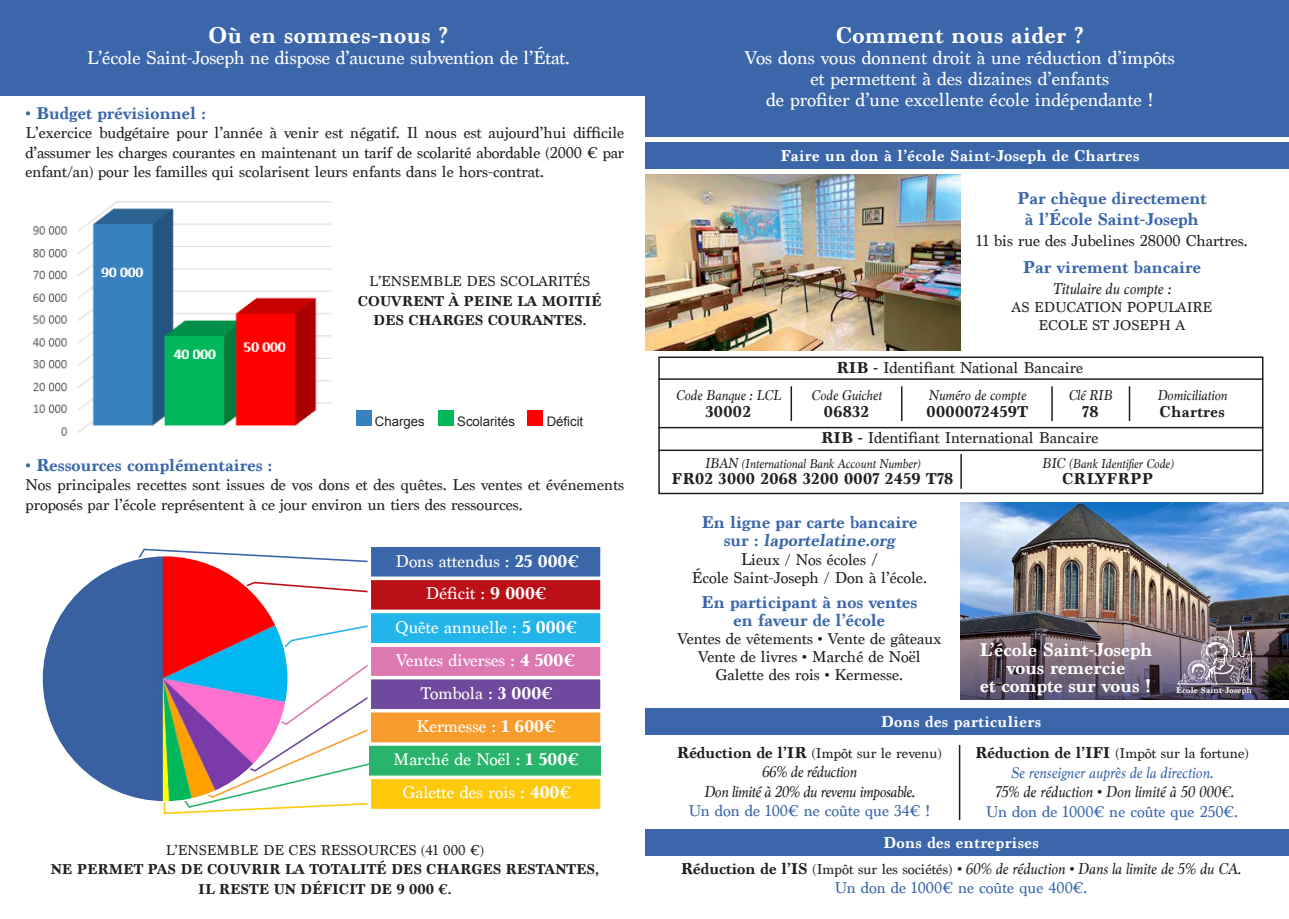
<style>
.page{position:relative;width:1289px;height:919px;background:#fff}
.page>*{position:absolute;margin:0;border:0;box-sizing:border-box;transform-origin:0 0}
.t1{font:700 24px "Marion";letter-spacing:.02em;color:#fff}
.t2{font:19.5px "Marion";color:#fff}
.t3{font:700 19.5px "Marion";color:#fff}
.t4{font:700 18px "Marion";color:#3b66aa}
.t5{font:17.85px "Marion";color:#fff}
.t6{font:16.5px/19.5px "Marion";color:#231f20;text-align:justify}
.t7{font:italic 16.5px "Marion";color:#231f20}
.t8{font:16.5px "Marion";color:#3b66aa}
.t9{font:700 16.5px "Marion";letter-spacing:.02em;color:#fff}
.t10{font:700 16.5px "Marion";letter-spacing:.02em;color:#231f20}
.t11{font:italic 16.5px "Marion";letter-spacing:-.02em;color:#231f20}
.t12{font:italic 16.5px "Marion";color:#3b66aa}
.t13{font:15px "Marion";color:#231f20}
.t14{font:700 15px "Marion";color:#231f20}
.t15{font:italic 15px "Marion";color:#231f20}
.t16{font:italic 13.5px "Marion";color:#231f20}
.t17{font:13.2px "Arial";color:#231f20}
.t18{font:700 8.7px "Marion";letter-spacing:.02em;color:#fff}
.s1{font-weight:700}
.s2{font-size:15px}
.s3{font-size:18px}
.s4{font-weight:700;font-size:16.5px}
.s5{font-weight:700;font-style:normal}
.s6{font-style:normal;font-size:15px}
</style>
<div class="page">
<div style="left:645px;top:0;width:643px;height:137px;background:#3b66aa"></div>
<div style="left:0;top:0;width:686px;height:96px;background:#3b66aa"></div>
<img style="left:32px;top:201px;width:300px;height:235px">
<div style="left:356px;top:410px;width:16px;height:16px;background:#3881be"></div>
<div style="left:437px;top:410px;width:16px;height:16px;background:#00b85b"></div>
<div style="left:527px;top:410px;width:16px;height:16px;background:#f00"></div>
<svg style="left:246px;top:581px;width:121px;height:12px"></svg>
<svg style="left:163px;top:625px;width:206px;height:189px"></svg>
<svg style="left:138px;top:548px;width:229px;height:15px"></svg>
<img style="left:42px;top:555px;width:246px;height:246px;border-radius:123px">
<div style="left:369px;top:743px;width:231px;height:33px;background:#2ab46b"></div>
<div style="left:367px;top:775px;width:236px;height:37px;background:#fec80b;border:3px solid #fff"></div>
<div style="left:367px;top:543px;width:236px;height:37px;background:#3b66aa;border:3px solid #fff"></div>
<div style="left:367px;top:576px;width:236px;height:37px;background:#bb1018;border:3px solid #fff"></div>
<div style="left:367px;top:609px;width:236px;height:37px;background:#23b5ea;border:3px solid #fff"></div>
<div style="left:367px;top:643px;width:236px;height:37px;background:#dc79b1;border:3px solid #fff"></div>
<div style="left:367px;top:675px;width:236px;height:37px;background:#6f499d;border:3px solid #fff"></div>
<div style="left:367px;top:709px;width:236px;height:36px;background:#f89d2d;border:3px solid #fff"></div>
<div style="left:645px;top:708px;width:643px;height:26px;background:#3b66aa"></div>
<div style="left:645px;top:828px;width:643px;height:27px;background:#3b66aa"></div>
<hr style="left:958px;top:745px;width:2px;height:75px;background:#231f20">
<div style="left:645px;top:142px;width:643px;height:27px;background:#3b66aa"></div>
<hr style="left:960px;top:454px;width:1px;height:34px;background:#231f20">
<hr style="left:790px;top:386px;width:2px;height:35px;background:#231f20">
<hr style="left:901px;top:386px;width:1px;height:35px;background:#231f20">
<hr style="left:1051px;top:386px;width:1px;height:35px;background:#231f20">
<hr style="left:1128px;top:386px;width:2px;height:35px;background:#231f20">
<hr style="left:658px;top:378px;width:605px;height:2px;background:#231f20">
<hr style="left:658px;top:427px;width:605px;height:1px;background:#231f20">
<hr style="left:658px;top:449px;width:605px;height:2px;background:#231f20">
<div style="left:658px;top:356px;width:605px;height:138px;border:2px solid #231f20"></div>
<img style="left:645px;top:175px;width:315px;height:175px">
<img style="left:960px;top:502px;width:328px;height:86px">
<img style="left:960px;top:588px;width:328px;height:111px">
<hr style="left:1177px;top:683px;width:74px;height:1px;background:#fff">
<img style="left:1177px;top:636px;width:49px;height:47px">
<svg style="left:1226px;top:621px;width:25px;height:64px;background:#7a6f77"></svg>
<p class="t1" style="left:208px;top:21px;width:241px">Où en sommes-nous ?</p>
<p class="t2" style="left:87px;top:46px;width:484px">L’école Saint-Joseph ne dispose d’aucune subvention de l’État.</p>
<p class="t4" style="left:26px;top:102px;width:182px">• Budget prévisionnel :</p>
<p class="t6" style="left:26px;top:123px;width:600px">L’exercice budgétaire pour l’année à venir est négatif. Il nous est aujourd’hui difficile d’assumer les charges courantes en maintenant un tarif de scolarité abordable (2000 € par enfant/an) pour les familles qui scolarisent leurs enfants dans le hors-contrat.</p>
<p class="t13" style="left:369px;top:272px;width:223px">L’ENSEMBLE DES SCOLARITÉS</p>
<p class="t14" style="left:358px;top:292px;width:245px">COUVRENT À PEINE LA MOITIÉ</p>
<p class="t14" style="left:373px;top:311px;width:215px">DES CHARGES COURANTES.</p>
<p class="t17" style="left:375px;top:412px;width:51px">Charges</p>
<p class="t17" style="left:457px;top:412px;width:59px">Scolarités</p>
<p class="t17" style="left:546px;top:413px;width:38px">Déficit</p>
<p class="t4" style="left:26px;top:454px;width:248px">• Ressources complémentaires :</p>
<p class="t6" style="left:26px;top:475px;width:600px">Nos principales recettes sont issues de vos dons et des quêtes. Les ventes et événements proposés par l’école représentent à ce jour environ un tiers des ressources.</p>
<p class="t5" style="left:395px;top:550px;width:185px">Dons attendus : <span class="s1">25 000€</span></p>
<p class="t5" style="left:426px;top:582px;width:122px">Déficit : <span class="s1">9 000€</span></p>
<p class="t5" style="left:395px;top:616px;width:183px">Quête annuelle : <span class="s1">5 000€</span></p>
<p class="t5" style="left:396px;top:649px;width:180px">Ventes diverses : <span class="s1">4 500€</span></p>
<p class="t5" style="left:421px;top:682px;width:133px">Tombola : <span class="s1">3 000€</span></p>
<p class="t5" style="left:416px;top:715px;width:140px">Kermesse : <span class="s1">1 600€</span></p>
<p class="t5" style="left:393px;top:749px;width:187px">Marché de Noël : <span class="s1">1 500€</span></p>
<p class="t5" style="left:402px;top:781px;width:170px">Galette des rois : <span class="s1">400€</span></p>
<p class="t13" style="left:166px;top:840px;width:320px">L’ENSEMBLE DE CES RESSOURCES (41 000 €)</p>
<p class="t14" style="left:51px;top:860px;width:549px">NE PERMET PAS DE COUVRIR LA TOTALITÉ DES CHARGES RESTANTES,</p>
<p class="t14" style="left:198px;top:879px;width:255px">IL RESTE UN DÉFICIT DE 9 000 €.</p>
<p class="t1" style="left:835px;top:21px;width:249px">Comment nous aider ?</p>
<p class="t2" style="left:745px;top:46px;width:431px">Vos dons vous donnent droit à une réduction d’impôts</p>
<p class="t2" style="left:810px;top:67px;width:300px">et permettent à des dizaines d’enfants</p>
<p class="t2" style="left:766px;top:88px;width:389px">de profiter d’une excellente école indépendante !</p>
<p class="t9" style="left:780px;top:146px;width:360px">Faire un don à l’école Saint-Joseph de Chartres</p>
<p class="t4" style="left:1017px;top:187px;width:191px">Par chèque directement</p>
<p class="t4" style="left:1024px;top:208px;width:176px">à l’École Saint-Joseph</p>
<p class="t6" style="left:976px;top:231px;width:273px">11 bis rue des Jubelines 28000 Chartres.</p>
<p class="t4" style="left:1022px;top:256px;width:180px">Par virement bancaire</p>
<p class="t7" style="left:1052px;top:278px;width:119px">Titulaire du compte :</p>
<p class="t13" style="left:1011px;top:298px;width:202px">AS EDUCATION POPULAIRE</p>
<p class="t13" style="left:1038px;top:316px;width:148px">ECOLE ST JOSEPH A</p>
<p class="t15" style="left:675px;top:385px;width:107px">Code Banque : LCL</p>
<p class="t10" style="left:705px;top:401px;width:47px">30002</p>
<p class="t6" style="left:836px;top:358px;width:248px"><span class="s1">RIB -</span> Identifiant National Bancaire</p>
<p class="t15" style="left:811px;top:385px;width:72px">Code Guichet</p>
<p class="t10" style="left:823px;top:401px;width:47px">06832</p>
<p class="t15" style="left:928px;top:385px;width:99px">Numéro de compte</p>
<p class="t10" style="left:926px;top:401px;width:103px">0000072459T</p>
<p class="t15" style="left:1068px;top:385px;width:45px">Clé RIB</p>
<p class="t10" style="left:1082px;top:401px;width:18px">78</p>
<p class="t6" style="left:821px;top:428px;width:279px"><span class="s1">RIB -</span> Identifiant International Bancaire</p>
<p class="t15" style="left:1157px;top:385px;width:72px">Domiciliation</p>
<p class="t10" style="left:1159px;top:401px;width:67px">Chartres</p>
<p class="t16" style="left:704px;top:454px;width:217px"><span class="s2">IBAN</span> (International Bank Account Number)</p>
<p class="t10" style="left:671px;top:469px;width:283px">FR02 3000 2068 3200 0007 2459 T78</p>
<p class="t4" style="left:701px;top:512px;width:217px">En ligne par carte bancaire</p>
<p class="t4" style="left:723px;top:530px;width:176px">s u r : laportelatine.org</p>
<p class="t6" style="left:740px;top:549px;width:139px"><span class="s3">L</span>ieux / Nos écoles <span class="s3">/</span></p>
<p class="t6" style="left:691px;top:567px;width:237px">École Saint-Joseph / Don à l’école.</p>
<p class="t4" style="left:701px;top:591px;width:218px">En participant à nos ventes</p>
<p class="t4" style="left:733px;top:609px;width:153px">en faveur de l’école</p>
<p class="t6" style="left:677px;top:630px;width:265px;line-height:18px;text-align:center">Ventes de vêtements • Vente de gâteaux<br>Vente de livres • Marché de Noël</p>
<p class="t6" style="left:715px;top:665px;width:189px">Galette des rois • Kermesse.</p>
<p class="t16" style="left:1041px;top:454px;width:133px"><span class="s2">BIC (</span>Bank Identifier Code)</p>
<p class="t10" style="left:1062px;top:469px;width:92px">CRLYFRPP</p>
<p class="t3" style="left:979px;top:638px;width:174px">L’école Saint-Joseph</p>
<p class="t3" style="left:1006px;top:656px;width:121px">vous remercie</p>
<p class="t3" style="left:980px;top:674px;width:173px">et compte sur vous !</p>
<p class="t18" style="left:1175px;top:685px;width:77px">École Saint-Joseph</p>
<p class="t9" style="left:880px;top:711px;width:162px">Dons des particuliers</p>
<p class="t13" style="left:677px;top:743px;width:266px"><span class="s4">Réduction de l’IR</span> (Impôt sur le revenu)</p>
<p class="t11" style="left:762px;top:760px;width:96px">66% de réduction</p>
<p class="t11" style="left:703px;top:780px;width:213px">Don limité à 20% du revenu imposable.</p>
<p class="t8" style="left:688px;top:800px;width:243px">Un don de 100€ ne coûte que 34€ !</p>
<p class="t13" style="left:975px;top:744px;width:275px"><span class="s4">Réduction de l’IFI</span> (Impôt sur la fortune)</p>
<p class="t12" style="left:1010px;top:761px;width:204px">Se renseigner auprès de la direction.</p>
<p class="t7" style="left:994px;top:780px;width:241px">75% de réduction • Don limité à 50 000€.</p>
<p class="t8" style="left:985px;top:801px;width:254px">Un don de 1000€ ne coûte que 250€.</p>
<p class="t9" style="left:883px;top:832px;width:157px">Dons des entreprises</p>
<p class="t7" style="left:680px;top:857px;width:561px"><span class="s5">Réduction de l’IS</span> <span class="s6">(Impôt sur les sociétés)</span> • 60% de réduction • Dans la limite de 5% du CA.</p>
<p class="t8" style="left:834px;top:877px;width:254px">Un don de 1000€ ne coûte que 400€.</p>
</div>
